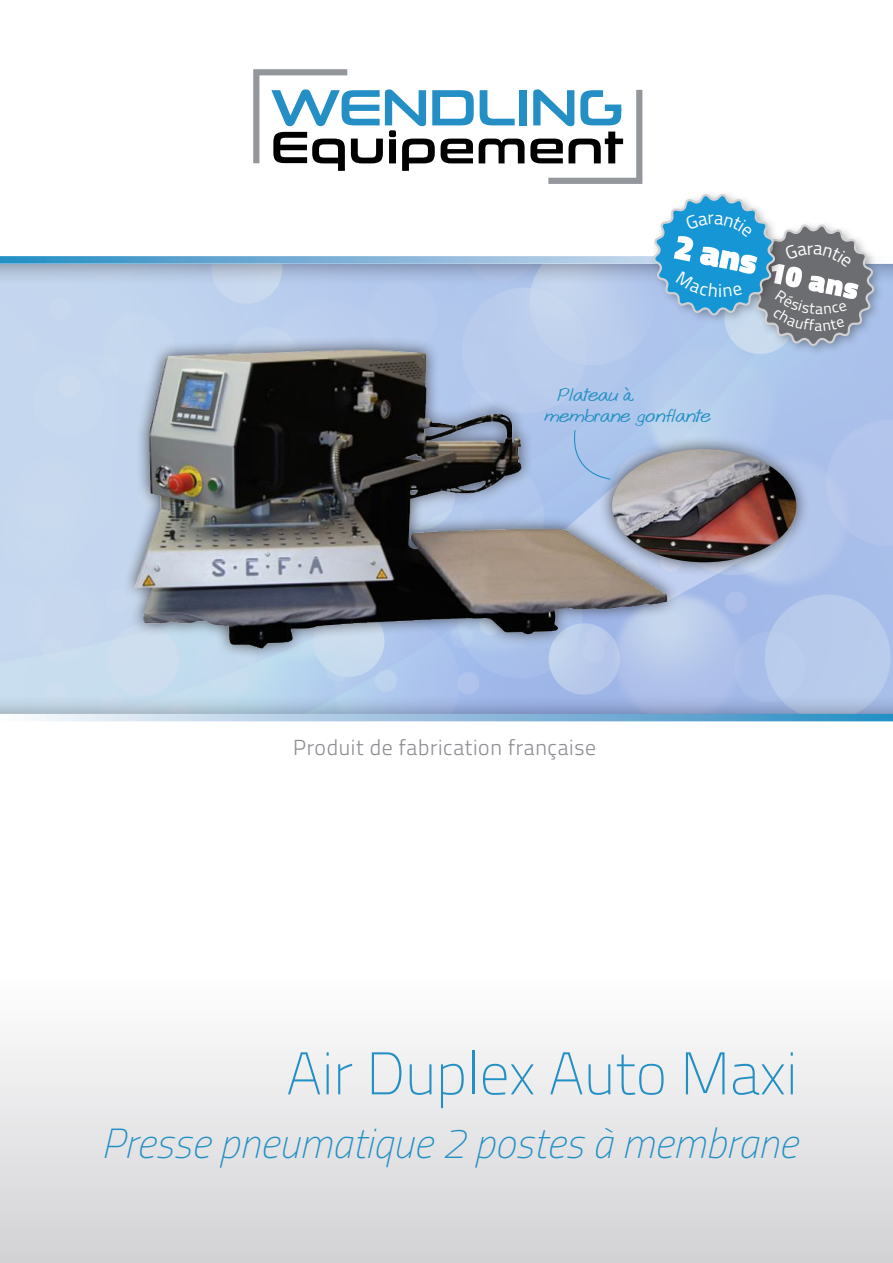
<style>
.page{position:relative;width:893px;height:1263px;background:#fff}
.page>*{position:absolute;margin:0;border:0;box-sizing:border-box;transform-origin:0 0}
.t1{font:100 60px "Titillium Web";color:#2390c5}
.t2{font:italic 100 42px "Titillium Web";color:#2390c5}
.t3{font:300 21.75px "Titillium Web";letter-spacing:.03em;color:#8c8c92}
.t4{font:18.45px "Titillium Web";color:#fff}
.t5{font:18px/21.6px "Goobascript";color:#2390c5}
.t6{font:15.3px "Titillium Web";color:#fff}
</style>
<div class="page">
<div style="left:0;top:976px;width:893px;height:287px;background:linear-gradient(to bottom,#fefefe,#d2d2d5)"></div>
<svg style="left:253px;top:69px;width:389px;height:115px"></svg>
<svg style="left:0;top:256px;width:893px;height:8px;background:#80b5d9"></svg>
<svg style="left:8px;top:714px;width:885px;height:7px;background:#92bfde"></svg>
<div style="left:748px;top:220px;width:137px;height:137px;background:#231f20;opacity:.4"></div>
<div style="left:649px;top:190px;width:136px;height:136px;background:#231f20;opacity:.4"></div>
<div style="left:598px;top:435px;width:212px;height:141px;background:#231f20;opacity:.75"></div>
<img style="left:767px;top:449px;width:29px;height:113px">
<div style="left:122px;top:335px;width:558px;height:326px;background:#231f20;opacity:.75"></div>
<img style="left:130px;top:346px;width:538px;height:304px">
<img style="left:564px;top:429px;width:203px;height:173px">
<svg style="left:653px;top:194px;width:221px;height:152px"></svg>
<p class="t4" style="left:718px;top:277px;width:6px">i</p>
<p class="t5" style="left:545px;top:384px;width:168px;text-indent:13px">Plateau à membrane gonf lante</p>
<p class="t6" style="left:814px;top:314px;width:9px">a</p>
<p class="t3" style="left:293px;top:731px;width:304px">Produit de fabrication française</p>
<p class="t1" style="left:286px;top:1030px;width:513px">Air Duplex Auto Maxi</p>
<p class="t2" style="left:101px;top:1113px;width:698px">Presse pneumatique 2 postes à membrane</p>
</div>
